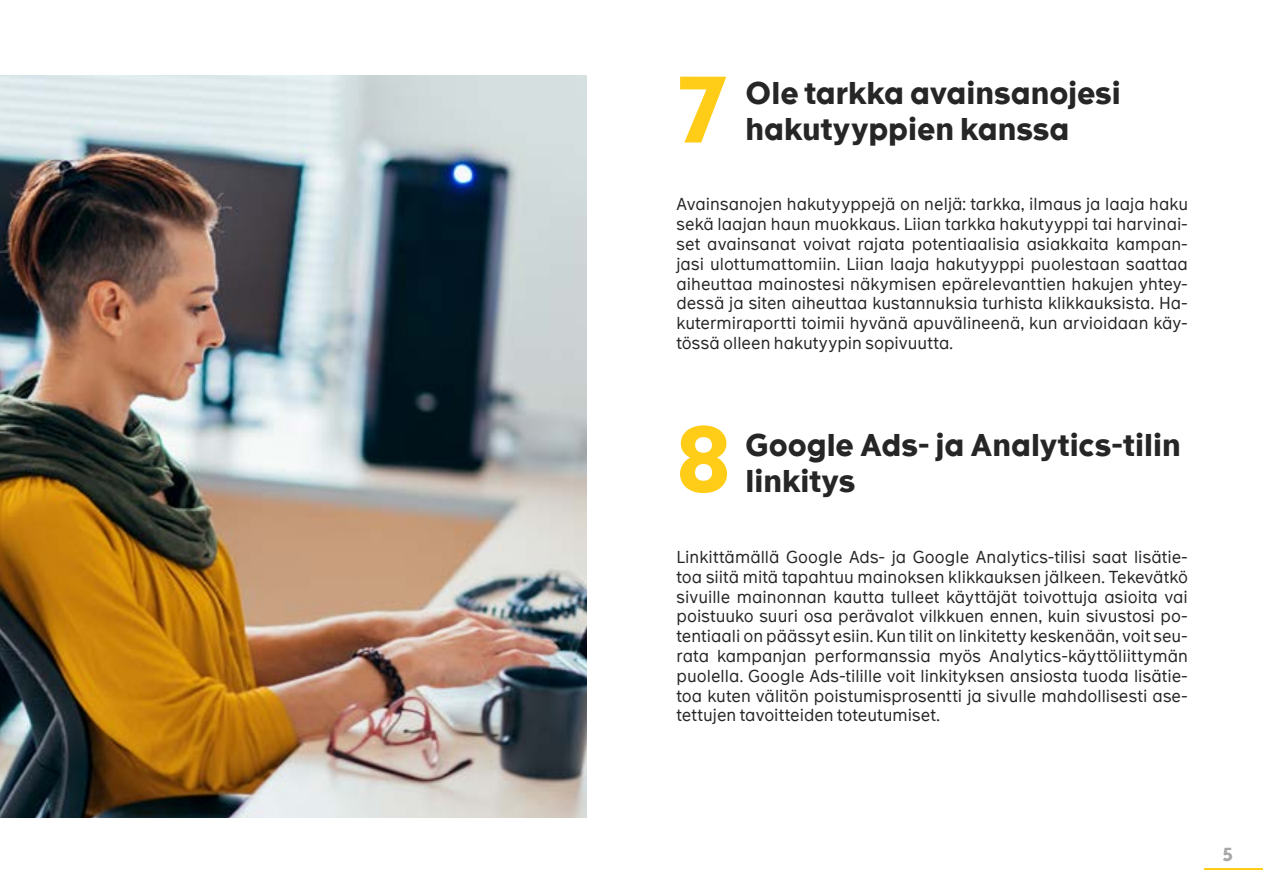
<style>
.page{position:relative;width:1263px;height:893px;background:#fff}
.page>*{position:absolute;margin:0;border:0;box-sizing:border-box;transform-origin:0 0}
.t1{font:700 90px "The Message";color:#ffcc17}
.t2{font:700 30px/36px "The Message";color:#262626}
.t3{font:700 18px "The Message";color:#a8a8a8}
.t4{font:16.5px/19.8px "The Message";letter-spacing:.005em;color:#262626;text-align:justify}
</style>
<div class="page">
<hr style="left:1204px;top:868px;width:59px;height:1px;background:#ffcc17">
<img style="left:0;top:75px;width:586px;height:743px">
<h1 class="t1" style="left:676px;top:51px;width:55px">7</h1>
<h2 class="t2" style="left:745px;top:75px;width:377px">Ole tarkka avainsanojesi hakutyyppien kanssa</h2>
<p class="t4" style="left:676px;top:194px;width:513px">Avainsanojen hakutyyppejä on neljä: tarkka, ilmaus ja laaja haku sekä laajan haun muokkaus. Liian tarkka hakutyyppi tai harvinai&shy;set avainsanat voivat rajata potentiaalisia asiakkaita kampan&shy;jasi ulottumattomiin. Liian laaja hakutyyppi puolestaan saattaa aiheuttaa mainostesi näkymisen epärelevanttien hakujen yhtey&shy;dessä ja siten aiheuttaa kustannuksia turhista klikkauksista. Ha&shy;kutermiraportti toimii hyvänä apuvälineenä, kun arvioidaan käy&shy;tössä olleen hakutyypin sopivuutta.</p>
<h1 class="t1" style="left:676px;top:401px;width:55px">8</h1>
<h2 class="t2" style="left:745px;top:428px;width:437px">Google Ads- ja Analytics-tilin linkitys</h2>
<p class="t4" style="left:676px;top:547px;width:513px">Linkittämällä Google Ads- ja Google Analytics-tilisi saat lisätie&shy;toa siitä mitä tapahtuu mainoksen klikkauksen jälkeen. Tekevätkö sivuille mainonnan kautta tulleet käyttäjät toivottuja asioita vai poistuuko suuri osa perävalot vilkkuen ennen, kuin sivustosi po&shy;tentiaali on päässyt esiin. Kun tilit on linkitetty keskenään, voit seu&shy;rata kampanjan performanssia myös Analytics-käyttöliittymän puolella. Google Ads-tilille voit linkityksen ansiosta tuoda lisätie&shy;toa kuten välitön poistumisprosentti ja sivulle mahdollisesti ase&shy;tettujen tavoitteiden toteutumiset.</p>
<p class="t3" style="left:1222px;top:842px;width:12px">5</p>
</div>
